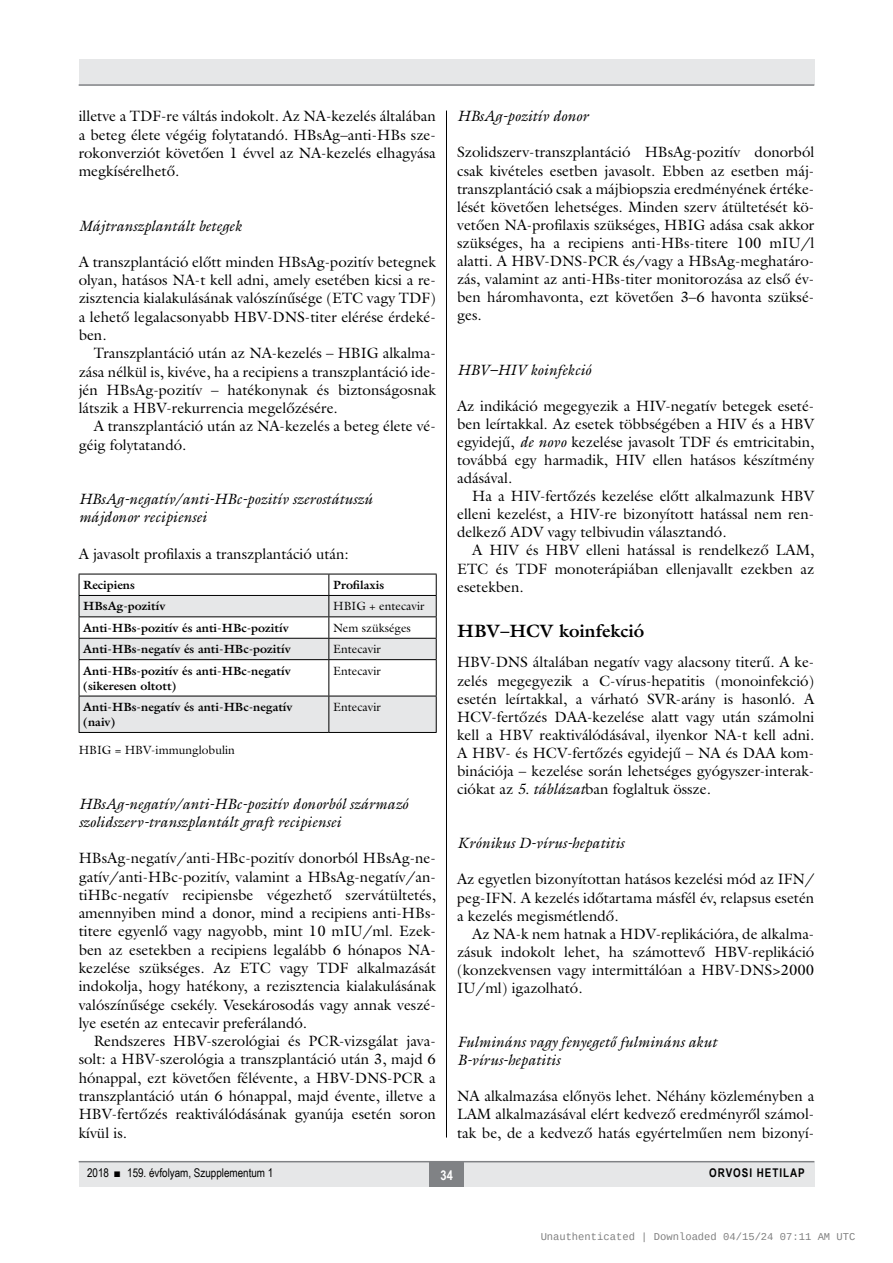
<style>
.page{position:relative;width:893px;height:1263px;background:#fff}
.page>*{position:absolute;margin:0;border:0;box-sizing:border-box;transform-origin:0 0}
.alcimbold{font:700 18px "Galliard Reg";color:#000}
.Body_tompa{font:15px/18.1px "Galliard Reg";color:#000;text-align:justify}
.Body_Text{font:15px/18.3px "Galliard Reg";color:#000;text-align:justify}
.cim_3{font:italic 15px/18.3px "Galliard Reg";color:#000}
.t1{font:700 13.5px "Arial Narrow";color:#fff}
.tabla{font:700 12px/15px "Galliard Reg";color:#000}
.tabla-2{font:12px "Galliard Reg";color:#000}
.t2{font:12px "Arial Narrow";color:#000}
.tompa_8_10{font:12px "Galliard Reg";color:#000}
.t3{font:700 12px "Arial Narrow";letter-spacing:.08em;color:#000}
.t4{font:10.5px "Liberation Mono";color:rgb(0 0 0/.5)}
.s1{font-style:italic}
</style>
<div class="page">
<div style="left:79px;top:1161px;width:735px;height:25px;background:#e6e7e8"></div>
<hr style="left:79px;top:1161px;width:735px;height:1px;background:#808285">
<div style="left:430px;top:1161px;width:34px;height:25px;background:#808285"></div>
<div style="left:79px;top:60px;width:735px;height:25px;background:#e6e7e8"></div>
<hr style="left:79px;top:84px;width:735px;height:2px;background:#808285">
<hr style="left:446px;top:111px;width:1px;height:1026px;background:#000">
<svg style="left:80px;top:596px;width:356px;height:136px;fill:#e6e7e8"></svg>
<hr style="left:79px;top:574px;width:250px;height:1px;background:#000">
<hr style="left:329px;top:574px;width:108px;height:1px;background:#000">
<hr style="left:79px;top:595px;width:250px;height:1px;background:#000">
<hr style="left:329px;top:595px;width:108px;height:1px;background:#000">
<hr style="left:79px;top:616px;width:250px;height:1px;background:#000">
<hr style="left:329px;top:616px;width:108px;height:1px;background:#000">
<hr style="left:79px;top:638px;width:250px;height:1px;background:#000">
<svg style="left:79px;top:574px;width:1px;height:85px"></svg>
<hr style="left:329px;top:638px;width:108px;height:1px;background:#000">
<svg style="left:328px;top:574px;width:1px;height:85px"></svg>
<svg style="left:436px;top:574px;width:1px;height:85px"></svg>
<hr style="left:79px;top:659px;width:250px;height:1px;background:#000">
<hr style="left:79px;top:660px;width:1px;height:36px;background:#000">
<hr style="left:329px;top:659px;width:108px;height:1px;background:#000">
<hr style="left:328px;top:660px;width:1px;height:36px;background:#000">
<hr style="left:436px;top:660px;width:1px;height:36px;background:#000">
<hr style="left:79px;top:696px;width:250px;height:1px;background:#000">
<hr style="left:79px;top:696px;width:1px;height:36px;background:#000">
<hr style="left:329px;top:696px;width:108px;height:1px;background:#000">
<hr style="left:328px;top:696px;width:1px;height:36px;background:#000">
<hr style="left:436px;top:696px;width:1px;height:36px;background:#000">
<hr style="left:79px;top:732px;width:250px;height:1px;background:#000">
<hr style="left:329px;top:732px;width:108px;height:1px;background:#000">
<p class="Body_tompa" style="left:79px;top:107px;width:359px">illetve a TDF-re váltás indokolt. Az NA-kezelés általában a beteg élete végéig folytatandó. HBsAg–anti-HBs sze&shy;rokonverziót követően 1 évvel az NA-kezelés elhagyása megkísérelhető.</p>
<p class="cim_3" style="left:79px;top:216px;width:164px">Májtranszplantált betegek</p>
<p class="Body_tompa" style="left:79px;top:252px;width:359px">A transzplantáció előtt minden HBsAg-pozitív betegnek olyan, hatásos NA-t kell adni, amely esetében kicsi a re&shy;zisztencia kialakulásának valószínűsége (ETC vagy TDF) a lehető legalacsonyabb HBV-DNS-titer elérése érdeké&shy;ben.</p>
<p class="Body_Text" style="left:79px;top:344px;width:359px;text-indent:15px">Transzplantáció után az NA-kezelés – HBIG alkalma&shy;zása nélkül is, kivéve, ha a recipiens a transzplantáció ide&shy;jén HBsAg-pozitív – hatékonynak és biztonságosnak látszik a HBV-rekurrencia megelőzésére.</p>
<p class="Body_Text" style="left:79px;top:417px;width:359px;text-indent:15px">A transzplantáció után az NA-kezelés a beteg élete vé&shy;géig folytatandó.</p>
<p class="cim_3" style="left:79px;top:489px;width:295px">HBsAg-negatív/anti-HBc-pozitív szerostátuszú májdonor recipiensei</p>
<p class="Body_tompa" style="left:79px;top:544px;width:272px">A javasolt profilaxis a transzplantáció után:</p>
<p class="tabla" style="left:83px;top:577px;width:53px">Recipiens</p>
<p class="tabla" style="left:333px;top:577px;width:53px">Profilaxis</p>
<p class="tabla" style="left:83px;top:599px;width:84px">HBsAg-pozitív</p>
<p class="tabla-2" style="left:333px;top:599px;width:93px">HBIG + entecavir</p>
<p class="tabla" style="left:83px;top:620px;width:207px">Anti-HBs-pozitív és anti-HBc-pozitív</p>
<p class="tabla-2" style="left:333px;top:620px;width:79px">Nem szükséges</p>
<p class="tabla" style="left:83px;top:641px;width:209px">Anti-HBs-negatív és anti-HBc-pozitív</p>
<p class="tabla-2" style="left:333px;top:642px;width:49px">Entecavir</p>
<p class="tabla" style="left:83px;top:663px;width:209px">Anti-HBs-pozitív és anti-HBc-negatív (sikeresen oltott)</p>
<p class="tabla-2" style="left:333px;top:663px;width:49px">Entecavir</p>
<p class="tabla" style="left:83px;top:699px;width:211px">Anti-HBs-negatív és anti-HBc-negatív (naiv)</p>
<p class="tabla-2" style="left:333px;top:699px;width:49px">Entecavir</p>
<p class="tompa_8_10" style="left:79px;top:743px;width:158px">HBIG = HBV-immunglobulin</p>
<p class="cim_3" style="left:79px;top:794px;width:331px">HBsAg-negatív/anti-HBc-pozitív donorból származó szolidszerv-transzplantált graft recipiensei</p>
<p class="Body_tompa" style="left:79px;top:849px;width:359px">HBsAg-negatív/anti-HBc-pozitív donorból HBsAg-ne&shy;gatív/anti-HBc-pozitív, valamint a HBsAg-negatív/an&shy;tiHBc-negatív recipiensbe végezhető szervátültetés, amennyiben mind a donor, mind a recipiens anti-HBs&shy;titere egyenlő vagy nagyobb, mint 10 mIU/ml. Ezek&shy;ben az esetekben a recipiens legalább 6 hónapos NA&shy;kezelése szükséges. Az ETC vagy TDF alkalmazását indokolja, hogy hatékony, a rezisztencia kialakulásának valószínűsége csekély. Vesekárosodás vagy annak veszé&shy;lye esetén az entecavir preferálandó.</p>
<p class="Body_Text" style="left:79px;top:1032px;width:359px;text-indent:15px">Rendszeres HBV-szerológiai és PCR-vizsgálat java&shy;solt: a HBV-szerológia a transzplantáció után 3, majd 6 hónappal, ezt követően félévente, a HBV-DNS-PCR a transzplantáció után 6 hónappal, majd évente, illetve a HBV-fertőzés reaktiválódásának gyanúja esetén soron kívül is.</p>
<p class="cim_3" style="left:457px;top:107px;width:133px">HBsAg-pozitív donor</p>
<p class="Body_tompa" style="left:457px;top:143px;width:359px;text-align:left">Szolidszerv-transzplantáció HBsAg-pozitív donorból csak kivételes esetben javasolt. Ebben az esetben máj&shy;transzplantáció csak a májbiopszia eredményének értéke&shy;lését követően lehetséges. Minden szerv átültetését kö&shy;vetően NA-profilaxis szükséges, HBIG adása csak akkor szükséges, ha a recipiens anti-HBs-titere 100 mIU/l alatti. A HBV-DNS-PCR és/vagy a HBsAg-meghatáro&shy;zás, valamint az anti-HBs-titer monitorozása az első év&shy;ben háromhavonta, ezt követően 3–6 havonta szüksé&shy;ges.</p>
<p class="cim_3" style="left:457px;top:360px;width:136px">HBV–HIV koinfekció</p>
<p class="Body_tompa" style="left:457px;top:396px;width:359px">Az indikáció megegyezik a HIV-negatív betegek eseté&shy;ben leírtakkal. Az esetek többségében a HIV és a HBV egyidejű, <span class="s1">de novo</span> kezelése javasolt TDF és emtricitabin, továbbá egy harmadik, HIV ellen hatásos készítmény adásával.</p>
<p class="Body_Text" style="left:457px;top:487px;width:359px;text-indent:15px">Ha a HIV-fertőzés kezelése előtt alkalmazunk HBV elleni kezelést, a HIV-re bizonyított hatással nem ren&shy;delkező ADV vagy telbivudin választandó.</p>
<p class="Body_Text" style="left:457px;top:541px;width:359px;text-indent:15px">A HIV és HBV elleni hatással is rendelkező LAM, ETC és TDF monoterápiában ellenjavallt ezekben az esetekben.</p>
<p class="alcimbold" style="left:457px;top:619px;width:189px">HBV–HCV koinfekció</p>
<p class="Body_tompa" style="left:457px;top:653px;width:359px">HBV-DNS általában negatív vagy alacsony titerű. A ke&shy;zelés megegyezik a C-vírus-hepatitis (monoinfekció) esetén leírtakkal, a várható SVR-arány is hasonló. A HCV-fertőzés DAA-kezelése alatt vagy után számolni kell a HBV reaktiválódásával, ilyenkor NA-t kell adni.<br>A HBV- és HCV-fertőzés egyidejű – NA és DAA kom&shy;binációja – kezelése során lehetséges gyógyszer-interak&shy;ciókat az <span class="s1">5. táblázat</span>ban foglaltuk össze.</p>
<p class="cim_3" style="left:457px;top:834px;width:168px">Krónikus D-vírus-hepatitis</p>
<p class="Body_tompa" style="left:457px;top:870px;width:359px">Az egyetlen bizonyítottan hatásos kezelési mód az IFN/ peg-IFN. A kezelés időtartama másfél év, relapsus esetén a kezelés megismétlendő.</p>
<p class="Body_Text" style="left:457px;top:924px;width:359px;text-indent:15px">Az NA-k nem hatnak a HDV-replikációra, de alkalma&shy;zásuk indokolt lehet, ha számottevő HBV-replikáció (konzekvensen vagy intermittálóan a HBV-DNS&gt;2000<br>IU/ml) igazolható.</p>
<p class="cim_3" style="left:457px;top:1033px;width:261px">Fulmináns vagy fenyegető fulmináns akut<br>B-vírus-hepatitis</p>
<p class="Body_tompa" style="left:457px;top:1087px;width:359px">NA alkalmazása előnyös lehet. Néhány közleményben a LAM alkalmazásával elért kedvező eredményről számol&shy;tak be, de a kedvező hatás egyértelműen nem bizonyí-</p>
<p class="t2" style="left:87px;top:1164px;width:188px">2018 ■ 159. évfolyam, Szupplementum 1</p>
<p class="t1" style="left:441px;top:1165px;width:14px">34</p>
<p class="t3" style="left:709px;top:1164px;width:97px">ORVOSI HETILAP</p>
<p class="t4" style="left:540px;top:1232px;width:316px">Unauthenticated | Downloaded 04/15/24 07:11 AM UTC</p>
</div>
